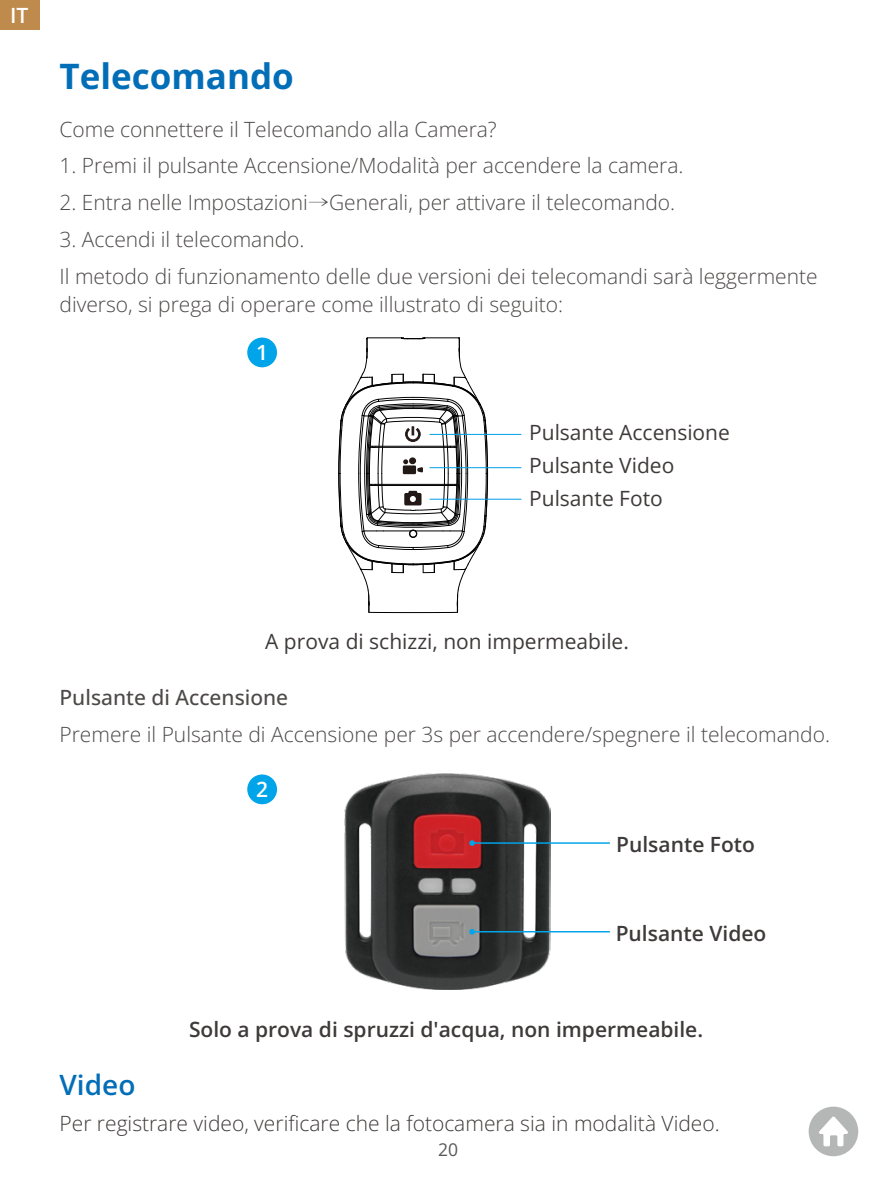
<style>
.page{position:relative;width:893px;height:1191px;background:#fff}
.page>*{position:absolute;margin:0;border:0;box-sizing:border-box;transform-origin:0 0}
.t1{font:700 35px "Open Sans";color:#036eb8}
.t2{font:600 28px "Open Sans";color:#036eb8}
.t3{font:300 21px/28px "Open Sans";color:#4c4948}
.t4{font:21px/32.9px "Open Sans";color:#3e3a39}
.t5{font:600 21px "Open Sans";color:#3e3a39}
.t6{font:300 21px "Open Sans";color:#3e3a39}
.t7{font:500 21px "Open Sans";color:#4c4948}
.t8{font:600 21px "Open Sans";color:#fff}
.t9{font:17.5px "Open Sans";color:#595757}
.s1{font-family:"Adobe Song Std"}
</style>
<div class="page">
<img style="left:344px;top:773px;width:207px;height:216px">
<hr style="left:472px;top:842px;width:138px;height:1px;background:#00a4e8">
<svg style="left:469px;top:840px;width:6px;height:6px"></svg>
<hr style="left:472px;top:931px;width:138px;height:1px;background:#00a4e8">
<svg style="left:469px;top:929px;width:6px;height:5px"></svg>
<svg style="left:338px;top:337px;width:150px;height:276px"></svg>
<hr style="left:430px;top:434px;width:91px;height:1px;background:#00a0e9">
<hr style="left:430px;top:467px;width:91px;height:1px;background:#00a0e9">
<hr style="left:430px;top:498px;width:91px;height:2px;background:#00a0e9">
<div style="left:247px;top:337px;width:30px;height:30px;background:#00a4e8;border-radius:50%"></div>
<div style="left:247px;top:774px;width:30px;height:30px;background:#00a4e8;border-radius:50%"></div>
<svg style="left:809px;top:1106px;width:49px;height:50px"></svg>
<div style="left:0;top:0;width:40px;height:30px;background:#be8b4c"></div>
<p class="t8" style="left:10px;top:1px;width:20px">IT</p>
<h1 class="t1" style="left:60px;top:53px;width:236px">Telecomando</h1>
<p class="t3" style="left:60px;top:114px;width:439px">Come connettere il Telecomando alla Camera?</p>
<p class="t3" style="left:60px;top:151px;width:625px">1. Premi il pulsante Accensione/Modalità per accendere la camera.</p>
<p class="t3" style="left:60px;top:188px;width:617px">2. Entra nelle Impostazioni<span class="s1">→</span>Generali, per attivare il telecomando.</p>
<p class="t3" style="left:60px;top:225px;width:247px">3. Accendi il telecomando.</p>
<p class="t3" style="left:60px;top:262px;width:760px">Il metodo di funzionamento delle due versioni dei telecomandi sarà leggermente diverso, si prega di operare come illustrato di seguito:</p>
<p class="t8" style="left:256px;top:338px;width:14px">1</p>
<p class="t4" style="left:529px;top:415px;width:202px">Pulsante Accensione<br>Pulsante Video<br>Pulsante Foto</p>
<p class="t4" style="left:265px;top:624px;width:365px">A prova di schizzi, non impermeabile.</p>
<p class="t7" style="left:60px;top:683px;width:230px">Pulsante di Accensione</p>
<p class="t3" style="left:60px;top:719px;width:772px">Premere il Pulsante di Accensione per 3s per accendere/spegnere il telecomando.</p>
<p class="t8" style="left:256px;top:775px;width:14px">2</p>
<p class="t5" style="left:616px;top:830px;width:140px">Pulsante Foto</p>
<p class="t5" style="left:616px;top:918px;width:152px">Pulsante Video</p>
<p class="t5" style="left:189px;top:1015px;width:516px">Solo a prova di spruzzi d'acqua, non impermeabile.</p>
<h2 class="t2" style="left:60px;top:1065px;width:77px">Video</h2>
<p class="t6" style="left:60px;top:1109px;width:662px">Per registrare video, verificare che la fotocamera sia in modalità Video.</p>
<p class="t9" style="left:438px;top:1138px;width:22px">20</p>
</div>
